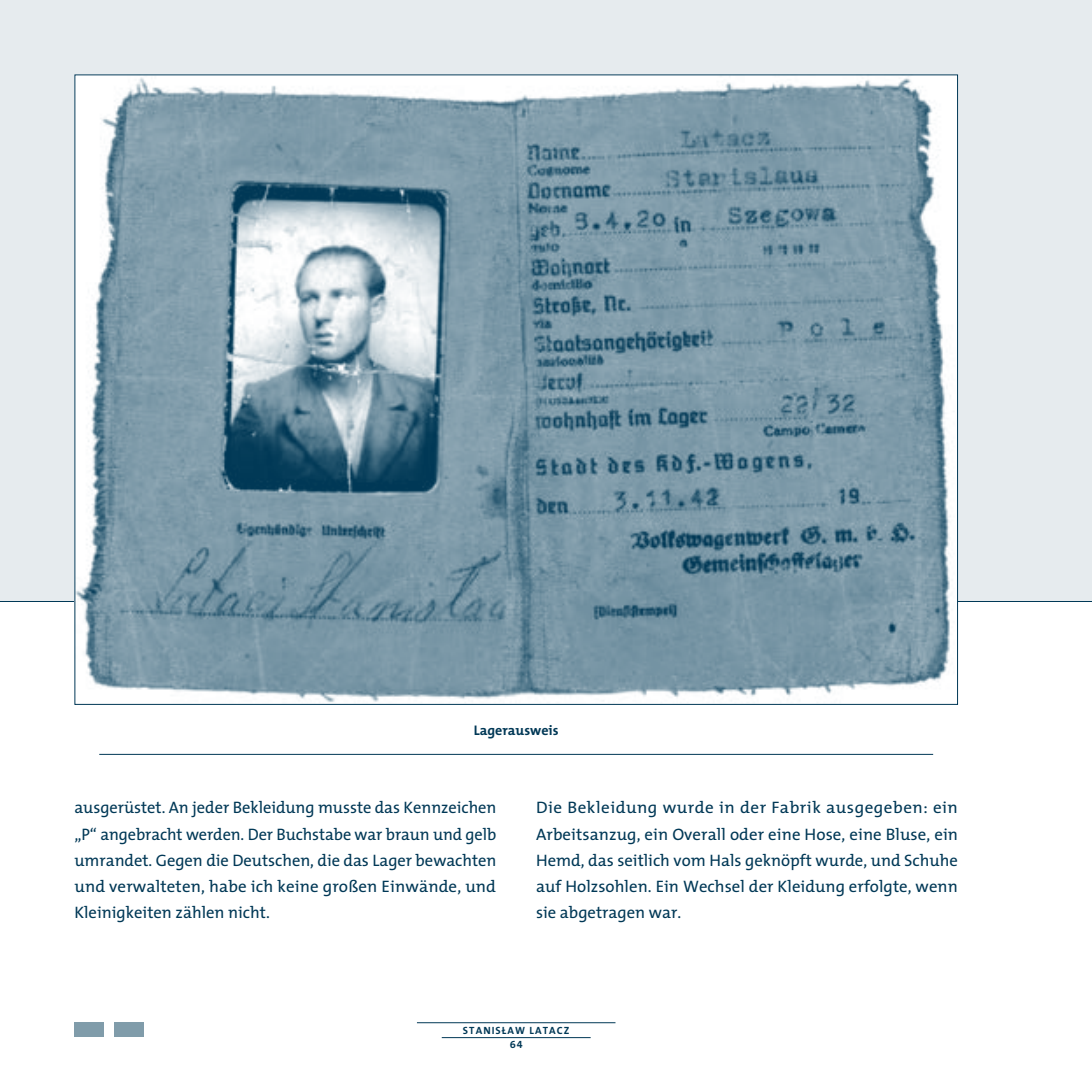
<style>
.page{position:relative;width:1092px;height:1092px;background:#fff}
.page>*{position:absolute;margin:0;border:0;box-sizing:border-box;transform-origin:0 0}
.t1{font:16.62px/26.2px "Pl The Mix Plain";letter-spacing:.005em;color:#003856;text-align:justify}
.t2{font:14px "Pl The Mix Bold Plain";color:#003856}
.t3{font:10.5px "Pl The Mix Bold Plain";letter-spacing:.1em;color:#003856}
.t4{font:10.5px "The Mix Bold Caps";color:#003856}
</style>
<div class="page">
<div style="left:74px;top:1022px;width:30px;height:15px;background:#809caa"></div>
<div style="left:114px;top:1022px;width:30px;height:15px;background:#809caa"></div>
<div style="left:0;top:0;width:1091px;height:601px;background:#e6ebee"></div>
<hr style="left:99px;top:753px;width:834px;height:1px;background:#003856">
<hr style="left:0;top:600px;width:1091px;height:1px;background:#003856">
<img style="left:76px;top:76px;width:879px;height:626px">
<hr style="left:417px;top:1022px;width:198px;height:1px;background:#003856">
<hr style="left:441px;top:1037px;width:149px;height:1px;background:#003856">
<p class="t2" style="left:473px;top:718px;width:86px">Lagerausweis</p>
<p class="t1" style="left:74px;top:794px;width:423px">ausgerüstet. An jeder Bekleidung musste das Kennzeichen „P“ angebracht werden. Der Buchstabe war braun und gelb umrandet. Gegen die Deutschen, die das Lager bewachten und verwalteten, habe ich keine großen Einwände, und Kleinigkeiten zählen nicht.</p>
<p class="t1" style="left:536px;top:794px;width:423px">Die Bekleidung wurde in der Fabrik ausgegeben: ein Arbeitsanzug, ein Overall oder eine Hose, eine Bluse, ein Hemd, das seitlich vom Hals geknöpft wurde, und Schuhe auf Holzsohlen. Ein Wechsel der Kleidung erfolgte, wenn sie abgetragen war.</p>
<p class="t3" style="left:463px;top:1021px;width:108px">STANISŁAW LATACZ</p>
<p class="t4" style="left:509px;top:1035px;width:14px">64</p>
</div>
